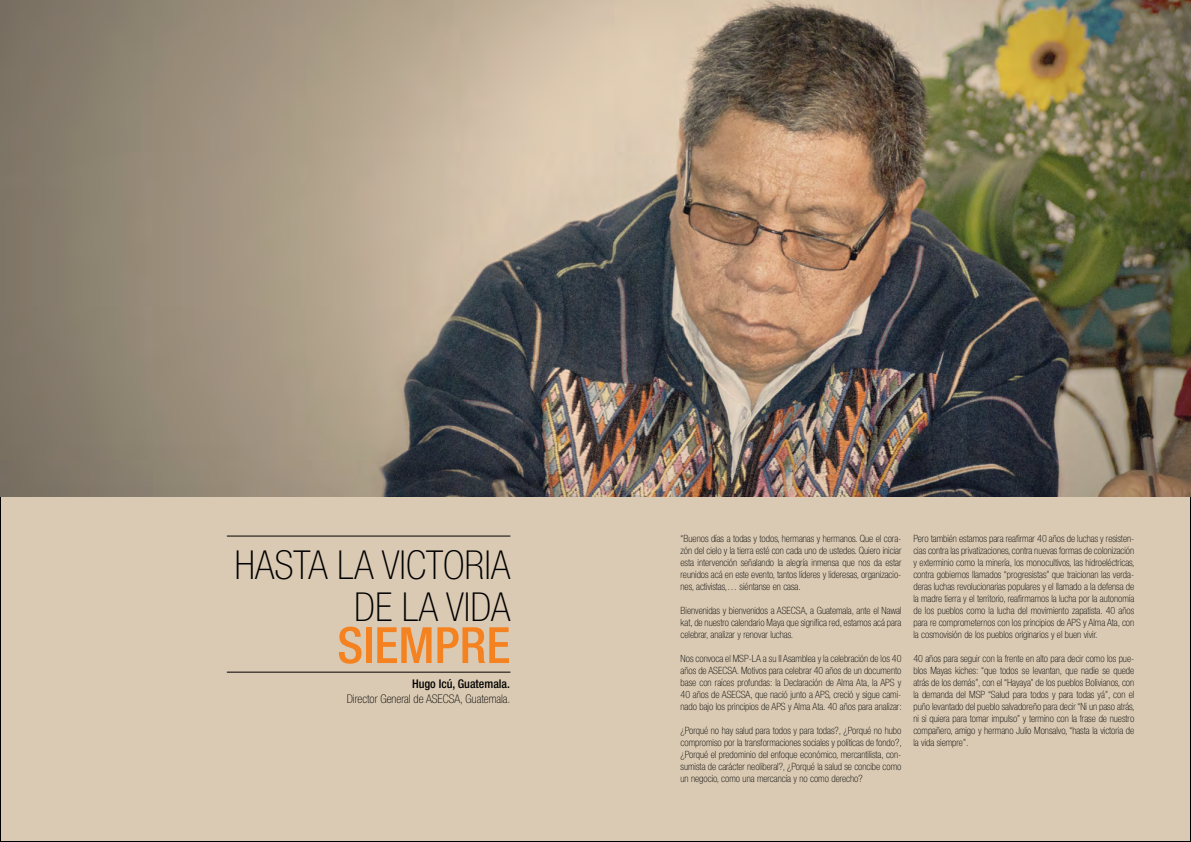
<style>
.page{position:relative;width:1191px;height:842px;background:#fff}
.page>*{position:absolute;margin:0;border:0;box-sizing:border-box;transform-origin:0 0}
.t1{font:500 condensed 50px "Helvetica Neue LT Std";color:#f58220}
.t2{font:100 condensed 40px/42px "Helvetica Neue LT Std";color:#000;text-align:right}
.t3{font:100 condensed 12px "Helvetica Neue LT Std";color:#000}
.t4{font:500 condensed 12px "Helvetica Neue LT Std";color:#000}
.t5{font:100 condensed 10px/12px "Helvetica Neue LT Std";color:#000;text-align:justify}
</style>
<div class="page">
<div style="left:0;top:399px;width:1190px;height:442px;background:#dacab3"></div>
<img style="left:0;top:0;width:1191px;height:496px">
<hr style="left:227px;top:536px;width:283px;height:1px;background:#000">
<hr style="left:227px;top:672px;width:283px;height:1px;background:#000">
<h2 class="t2" style="left:234px;top:544px;width:277px">HASTA LA VICTORIA<br>DE LA VIDA</h2>
<h1 class="t1" style="left:337px;top:615px;width:175px">SIEMPRE</h1>
<p class="t4" style="left:412px;top:677px;width:99px">Hugo Icú, Guatemala.</p>
<p class="t3" style="left:347px;top:692px;width:165px">Director General de ASECSA, Guatemala.</p>
<p class="t5" style="left:680px;top:532px;width:222px">“Buenos días a todas y todos, hermanas y hermanos. Que el cora&shy;zón del cielo y la tierra esté con cada uno de ustedes. Quiero iniciar esta intervención señalando la alegría inmensa que nos da estar reunidos acá en este evento, tantos líderes y lideresas, organizacio&shy;nes, activistas,… siéntanse en casa.</p>
<p class="t5" style="left:680px;top:604px;width:222px">Bienvenidas y bienvenidos a ASECSA, a Guatemala, ante el Nawal kat, de nuestro calendario Maya que significa red, estamos acá para celebrar, analizar y renovar luchas.</p>
<p class="t5" style="left:680px;top:652px;width:223px">Nos convoca el MSP-LA a su II Asamblea y la celebración de los 40 años de ASECSA. Motivos para celebrar 40 años de un documento base con raíces profundas: la Declaración de Alma Ata, la APS y 40 años de ASECSA, que nació junto a APS, creció y sigue cami&shy;nado bajo los principios de APS y Alma Ata. 40 años para analizar:</p>
<p class="t5" style="left:680px;top:724px;width:223px">¿Porqué no hay salud para todos y para todas?, ¿Porqué no hubo compromiso por la transformaciones sociales y políticas de fondo?, ¿Porqué el predominio del enfoque económico, mercantilista, con&shy;sumista de carácter neoliberal?, ¿Porqué la salud se concibe como un negocio, como una mercancía y no como derecho?</p>
<p class="t5" style="left:913px;top:532px;width:223px">Pero también estamos para reafirmar 40 años de luchas y resisten&shy;cias contra las privatizaciones, contra nuevas formas de colonización y exterminio como la minería, los monocultivos, las hidroeléctricas, contra gobiernos llamados “progresistas” que traicionan las verda&shy;deras luchas revolucionarias populares y el llamado a la defensa de la madre tierra y el territorio, reafirmamos la lucha por la autonomía de los pueblos como la lucha del movimiento zapatista. 40 años para re comprometernos con los principios de APS y Alma Ata, con la cosmovisión de los pueblos originarios y el buen vivir.</p>
<p class="t5" style="left:913px;top:652px;width:223px">40 años para seguir con la frente en alto para decir como los pue&shy;blos Mayas kiches: “que todos se levantan, que nadie se quede atrás de los demás”, con el “Hayaya” de los pueblos Bolivianos, con la demanda del MSP “Salud para todos y para todas yá”, con el puño levantado del pueblo salvadoreño para decir “Ni un paso atrás, ni si quiera para tomar impulso” y termino con la frase de nuestro compañero, amigo y hermano Julio Monsalvo, “hasta la victoria de la vida siempre”.</p>
</div>
